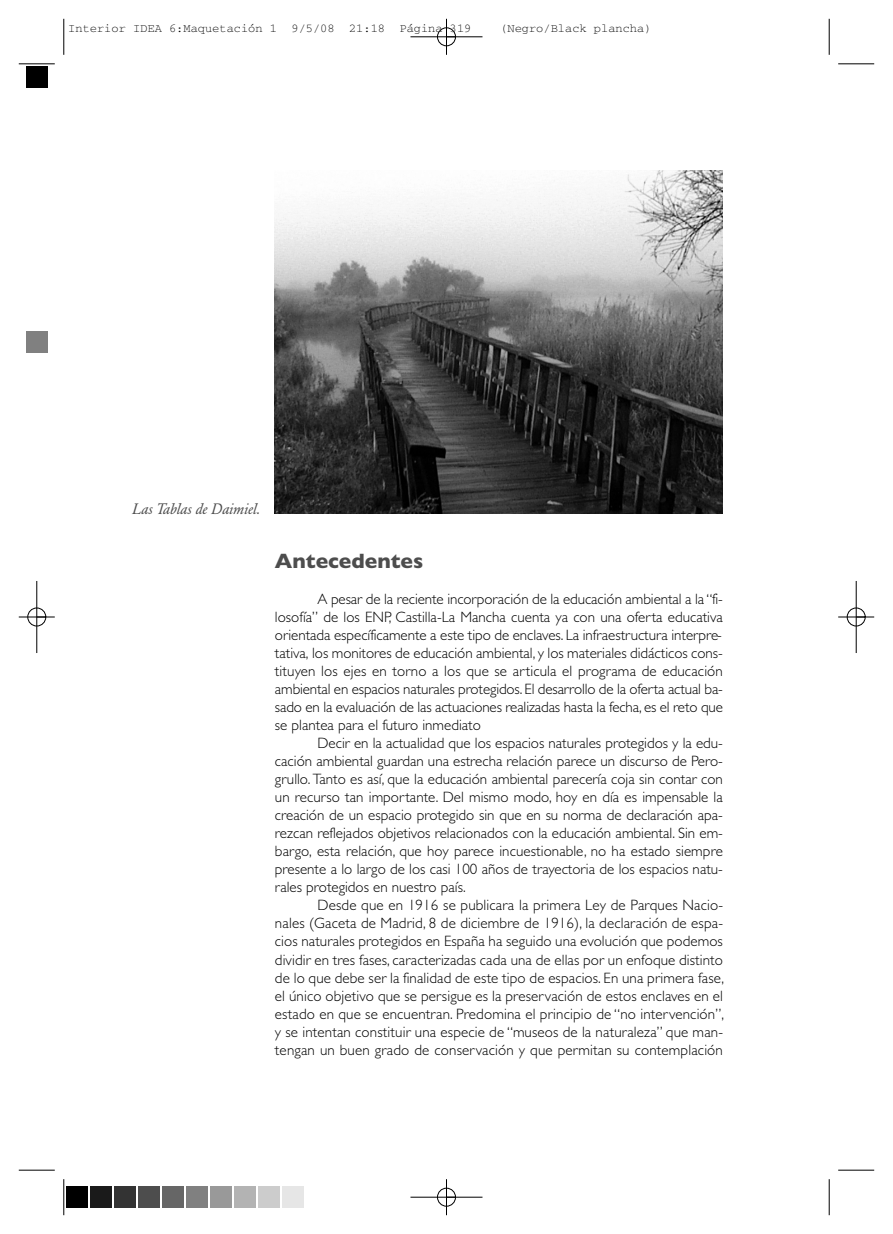
<style>
.page{position:relative;width:893px;height:1234px;background:#fff}
.page>*{position:absolute;margin:0;border:0;box-sizing:border-box;transform-origin:0 0}
.t1{font:700 21px "Gill Sans";color:#4d4d4d}
.t2{font:300 15px/18px "Gill Sans";color:#000;text-align:justify}
.t3{font:italic 15px "Garamond BE";color:#4d4d4d}
.t4{font:12px "Courier";color:#000}
</style>
<div class="page">
<img style="left:275px;top:170px;width:448px;height:343px">
<hr style="left:64px;top:19px;width:1px;height:36px;background:#000">
<hr style="left:19px;top:64px;width:36px;height:1px;background:#000">
<hr style="left:829px;top:19px;width:1px;height:36px;background:#000">
<hr style="left:838px;top:64px;width:36px;height:1px;background:#000">
<hr style="left:64px;top:1178px;width:1px;height:36px;background:#000">
<hr style="left:19px;top:1169px;width:36px;height:1px;background:#000">
<hr style="left:829px;top:1178px;width:1px;height:36px;background:#000">
<hr style="left:838px;top:1169px;width:36px;height:1px;background:#000">
<div style="left:437px;top:27px;width:19px;height:19px;border:1px solid #fff;border-radius:50%"></div>
<div style="left:437px;top:1187px;width:19px;height:19px;border:1px solid #fff;border-radius:50%"></div>
<div style="left:27px;top:607px;width:19px;height:19px;border:1px solid #fff;border-radius:50%"></div>
<div style="left:847px;top:607px;width:19px;height:19px;border:1px solid #fff;border-radius:50%"></div>
<hr style="left:410px;top:37px;width:72px;height:1px;background:#000">
<hr style="left:410px;top:1196px;width:72px;height:1px;background:#000">
<hr style="left:37px;top:581px;width:1px;height:72px;background:#000">
<hr style="left:856px;top:581px;width:1px;height:72px;background:#000">
<hr style="left:446px;top:19px;width:1px;height:36px;background:#000">
<hr style="left:446px;top:1178px;width:1px;height:36px;background:#000">
<hr style="left:19px;top:616px;width:36px;height:1px;background:#000">
<hr style="left:838px;top:616px;width:36px;height:1px;background:#000">
<div style="left:437px;top:28px;width:19px;height:18px;border:1px solid #000;border-radius:50%"></div>
<div style="left:437px;top:1187px;width:19px;height:18px;border:1px solid #000;border-radius:50%"></div>
<div style="left:28px;top:607px;width:18px;height:19px;border:1px solid #000;border-radius:50%"></div>
<div style="left:847px;top:607px;width:18px;height:19px;border:1px solid #000;border-radius:50%"></div>
<div style="left:25px;top:65px;width:24px;height:24px;background:#000"></div>
<div style="left:26px;top:331px;width:21px;height:21px;background:#808080"></div>
<svg style="left:66px;top:1186px;width:22px;height:22px"></svg>
<div style="left:67px;top:1186px;width:21px;height:21px;background:#000"></div>
<svg style="left:90px;top:1186px;width:22px;height:22px"></svg>
<div style="left:91px;top:1186px;width:21px;height:21px;background:#1a1a1a"></div>
<svg style="left:114px;top:1186px;width:22px;height:22px"></svg>
<div style="left:115px;top:1186px;width:21px;height:21px;background:#333"></div>
<svg style="left:138px;top:1186px;width:22px;height:22px"></svg>
<div style="left:139px;top:1186px;width:21px;height:21px;background:#4d4d4d"></div>
<svg style="left:162px;top:1186px;width:22px;height:22px"></svg>
<div style="left:163px;top:1186px;width:21px;height:21px;background:#666"></div>
<svg style="left:186px;top:1186px;width:22px;height:22px"></svg>
<div style="left:187px;top:1186px;width:21px;height:21px;background:#808080"></div>
<svg style="left:210px;top:1186px;width:22px;height:22px"></svg>
<div style="left:211px;top:1186px;width:21px;height:21px;background:#999"></div>
<svg style="left:234px;top:1186px;width:22px;height:22px"></svg>
<div style="left:235px;top:1186px;width:21px;height:21px;background:#b3b3b3"></div>
<svg style="left:258px;top:1186px;width:22px;height:22px"></svg>
<div style="left:259px;top:1186px;width:21px;height:21px;background:#ccc"></div>
<svg style="left:282px;top:1186px;width:22px;height:22px"></svg>
<div style="left:283px;top:1186px;width:21px;height:21px;background:#e6e6e6"></div>
<p class="t4" style="left:68px;top:25px;width:405px">Interior IDEA 6:Maquetación 1 9/5/08 21:18 Página 319</p>
<p class="t4" style="left:500px;top:25px;width:153px">(Negro/Black plancha)</p>
<p class="t3" style="left:132px;top:502px;width:130px">Las Tablas de Daimiel.</p>
<h1 class="t1" style="left:275px;top:553px;width:150px">Antecedentes</h1>
<p class="t2" style="left:275px;top:591px;width:449px;text-indent:43px">A pesar de la reciente incorporación de la educación ambiental a la “fi&shy;losofía” de los ENP, Castilla-La Mancha cuenta ya con una oferta educativa orientada específicamente a este tipo de enclaves. La infraestructura interpre&shy;tativa, los monitores de educación ambiental, y los materiales didácticos cons&shy;tituyen los ejes en torno a los que se articula el programa de educación ambiental en espacios naturales protegidos. El desarrollo de la oferta actual ba&shy;sado en la evaluación de las actuaciones realizadas hasta la fecha, es el reto que se plantea para el futuro inmediato</p>
<p class="t2" style="left:275px;top:735px;width:449px;text-indent:43px">Decir en la actualidad que los espacios naturales protegidos y la edu&shy;cación ambiental guardan una estrecha relación parece un discurso de Pero&shy;grullo. Tanto es así, que la educación ambiental parecería coja sin contar con un recurso tan importante. Del mismo modo, hoy en día es impensable la creación de un espacio protegido sin que en su norma de declaración apa&shy;rezcan reflejados objetivos relacionados con la educación ambiental. Sin em&shy;bargo, esta relación, que hoy parece incuestionable, no ha estado siempre presente a lo largo de los casi 100 años de trayectoria de los espacios natu&shy;rales protegidos en nuestro país.</p>
<p class="t2" style="left:275px;top:897px;width:451px;text-indent:43px">Desde que en 1916 se publicara la primera Ley de Parques Nacio&shy;nales (Gaceta de Madrid, 8 de diciembre de 1916), la declaración de espa&shy;cios naturales protegidos en España ha seguido una evolución que podemos dividir en tres fases, caracterizadas cada una de ellas por un enfoque distinto de lo que debe ser la finalidad de este tipo de espacios. En una primera fase, el único objetivo que se persigue es la preservación de estos enclaves en el estado en que se encuentran. Predomina el principio de “no intervención”, y se intentan constituir una especie de “museos de la naturaleza” que man&shy;tengan un buen grado de conservación y que permitan su contemplación</p>
</div>
